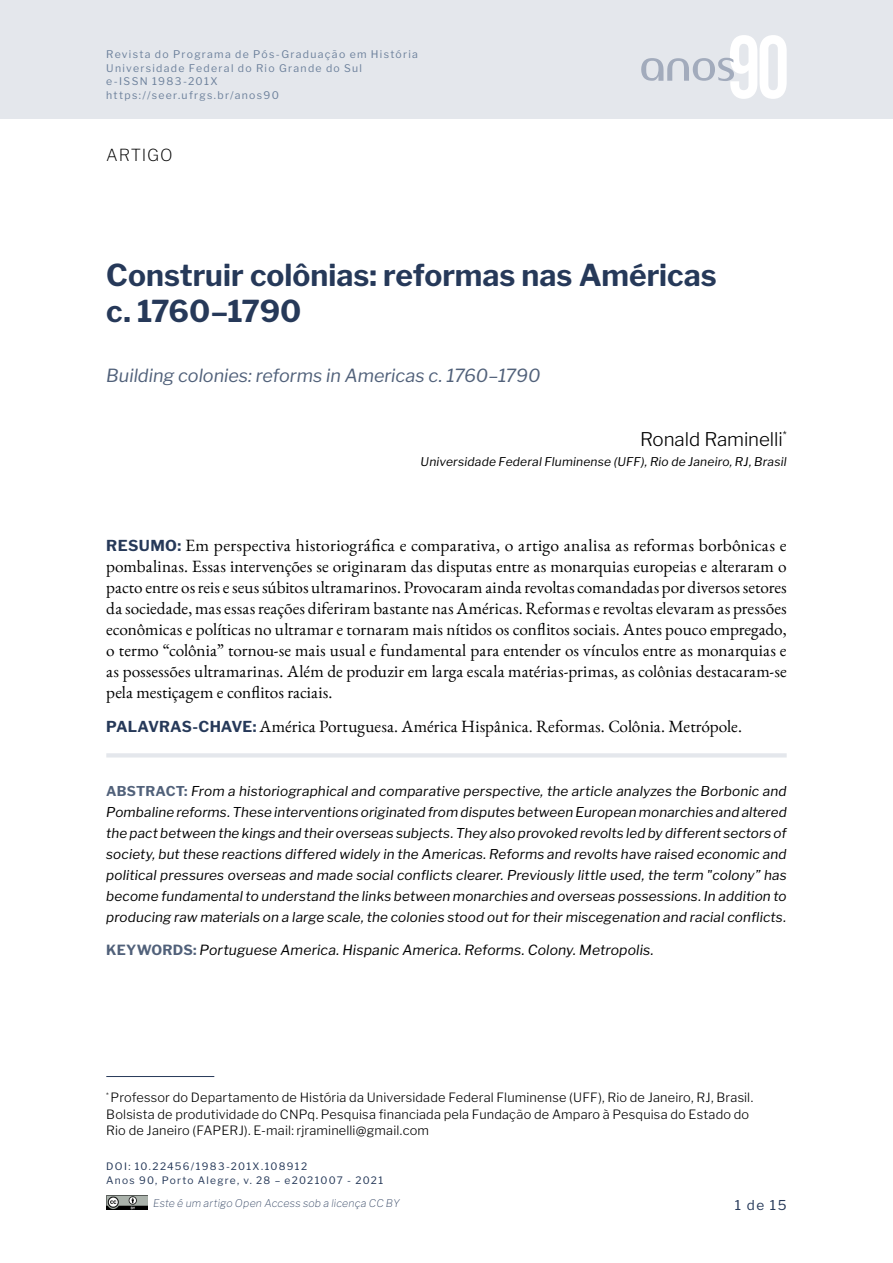
<style>
.page{position:relative;width:893px;height:1263px;background:#fff}
.page>*{position:absolute;margin:0;border:0;box-sizing:border-box;transform-origin:0 0}
.Titulo{font:700 30px/36px "Libre Franklin";color:#263959}
.Autor{font:300 18.75px "Libre Franklin";letter-spacing:-.005em;color:#000}
.Título_traduzido{font:italic 18px "Libre Franklin";color:#51617a}
.Resumo{font:17.25px/21px "EB Garamond";letter-spacing:.005em;color:#000;text-align:justify}
.Palavras-chave{font:17.25px "EB Garamond";letter-spacing:.005em;color:#000}
.t1{font:200 16.5px "Libre Franklin";letter-spacing:.05em;color:#000}
.Keywords{font:italic 13.95px "Libre Franklin";letter-spacing:.01em;color:#000}
.Abstract{font:italic 13.5px/21px "Libre Franklin";letter-spacing:.01em;color:#000;text-align:justify}
.t2{font:13.5px "Libre Franklin";color:#263959}
.Nota_autor{font:300 12.75px/16.5px "Libre Franklin";letter-spacing:.015em;color:#000}
.Dados_Autor_-_ÚLTIMA{font:italic 12px "Libre Franklin";letter-spacing:.015em;color:#000}
.t3{font:10.5px/13.5px "Libre Franklin";letter-spacing:.125em;color:#6d819c}
.t4{font:italic 100 10.5px "Libre Franklin";letter-spacing:.02em;color:#263959}
.t5{font:10.2px/14.7px "Libre Franklin";letter-spacing:.12em;color:#263959}
.s1{font-family:"Libre Franklin";font-weight:700;font-size:15px;color:#263959}
.s2{font-weight:700;font-style:normal;color:#51617a}
</style>
<div class="page">
<div style="left:0;top:0;width:893px;height:119px;background:#e4e7ec"></div>
<svg style="left:641px;top:35px;width:146px;height:64px"></svg>
<img style="left:106px;top:1195px;width:42px;height:14px">
<hr style="left:106px;top:753px;width:681px;height:4px;background:#e4e7ec">
<hr style="left:106px;top:1076px;width:108px;height:1px;background:#263959">
<p class="t3" style="left:106px;top:48px;width:313px">Revista do Programa de Pós-Graduação em História Universidade Federal do Rio Grande do Sul<br>e-ISSN 1983-201X<br>https://seer.ufrgs.br/anos90</p>
<p class="t1" style="left:106px;top:145px;width:68px">ARTIGO</p>
<h1 class="Titulo" style="left:106px;top:257px;width:612px">Construir colônias: reformas nas Américas c. 1760–1790</h1>
<p class="Título_traduzido" style="left:106px;top:365px;width:436px">Building colonies: reforms in Americas c. 1760–1790</p>
<p class="Autor" style="left:640px;top:428px;width:148px">Ronald Raminelli<sup>*</sup></p>
<p class="Dados_Autor_-_ÚLTIMA" style="left:421px;top:455px;width:368px">Universidade Federal Fluminense (UFF), Rio de Janeiro, RJ, Brasil</p>
<p class="Resumo" style="left:106px;top:535px;width:682px"><span class="s1">RESUMO:</span> Em perspectiva historiográfica e comparativa, o artigo analisa as reformas borbônicas e pombalinas. Essas intervenções se originaram das disputas entre as monarquias europeias e alteraram o pacto entre os reis e seus súbitos ultramarinos. Provocaram ainda revoltas comandadas por diversos setores da sociedade, mas essas reações diferiram bastante nas Américas. Reformas e revoltas elevaram as pressões econômicas e políticas no ultramar e tornaram mais nítidos os conflitos sociais. Antes pouco empregado, o termo “colônia” tornou-se mais usual e fundamental para entender os vínculos entre as monarquias e as possessões ultramarinas. Além de produzir em larga escala matérias-primas, as colônias destacaram-se pela mestiçagem e conflitos raciais.</p>
<p class="Palavras-chave" style="left:106px;top:712px;width:637px"><span class="s1">PALAVRAS-CHAVE:</span> América Portuguesa. América Hispânica. Reformas. Colônia. Metrópole.</p>
<p class="Abstract" style="left:106px;top:780px;width:682px"><span class="s2">ABSTRACT:</span> From a historiographical and comparative perspective, the article analyzes the Borbonic and Pombaline reforms. These interventions originated from disputes between European monarchies and altered the pact between the kings and their overseas subjects. They also provoked revolts led by different sectors of society, but these reactions differed widely in the Americas. Reforms and revolts have raised economic and political pressures overseas and made social conflicts clearer. Previously little used, the term "colony” has become fundamental to understand the links between monarchies and overseas possessions. In addition to producing raw materials on a large scale, the colonies stood out for their miscegenation and racial conflicts.</p>
<p class="Keywords" style="left:106px;top:942px;width:549px"><span class="s2">KEYWORDS:</span> Portuguese America. Hispanic America. Reforms. Colony. Metropolis.</p>
<p class="Nota_autor" style="left:106px;top:1089px;width:648px"><sup>*</sup> Professor do Departamento de História da Universidade Federal Fluminense (UFF), Rio de Janeiro, RJ, Brasil.<br>Bolsista de produtividade do CNPq. Pesquisa financiada pela Fundação de Amparo à Pesquisa do Estado do<br>Rio de Janeiro (FAPERJ). E-mail: rjraminelli@gmail.com</p>
<p class="t5" style="left:106px;top:1158px;width:278px">DOI: 10.22456/1983-201X.108912<br>Anos 90, Porto Alegre, v. 28 – e2021007 - 2021</p>
<p class="t4" style="left:153px;top:1197px;width:248px">Este é um artigo Open Access sob a licença CC BY</p>
<p class="t2" style="left:735px;top:1197px;width:53px">1 de 15</p>
</div>
